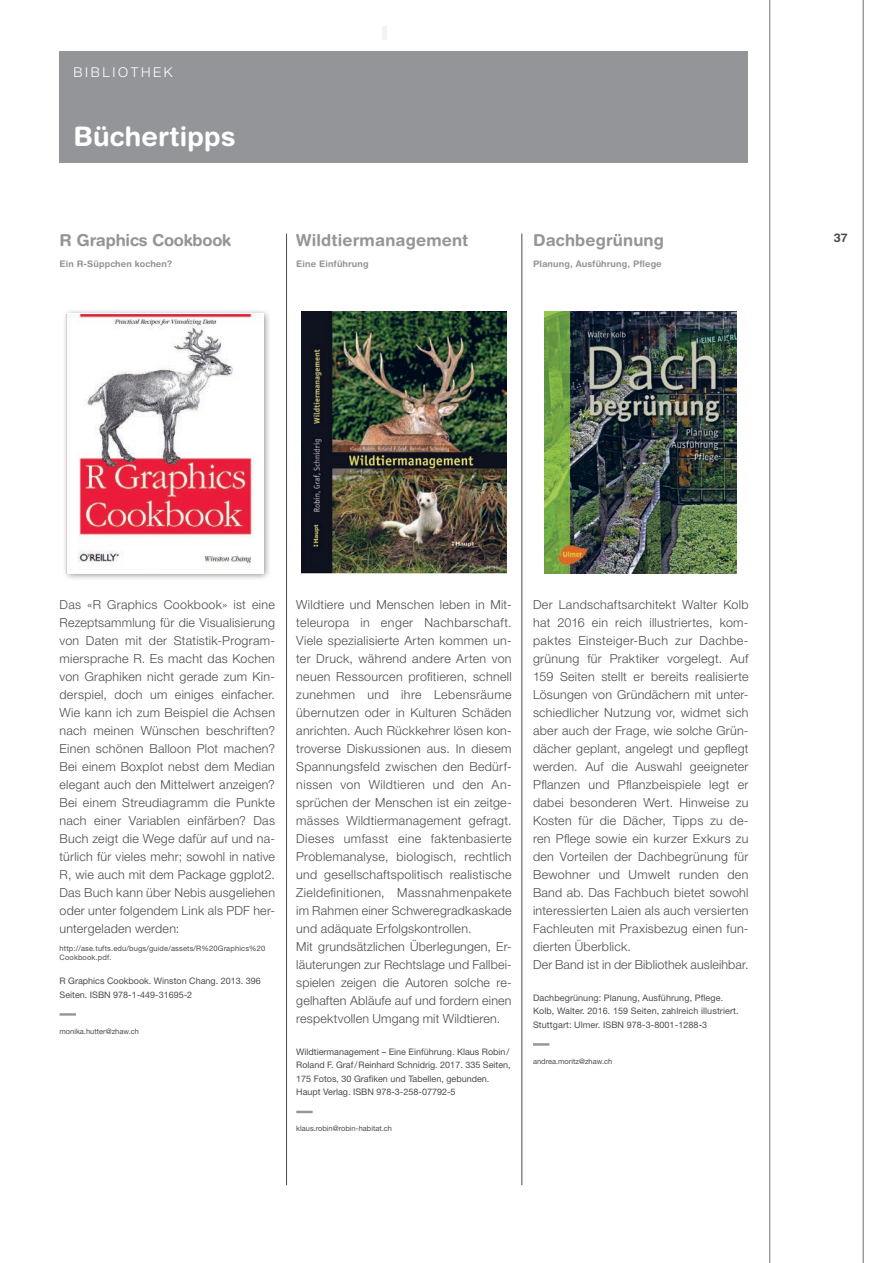
<style>
.page{position:relative;width:893px;height:1263px;background:#fff}
.page>*{position:absolute;margin:0;border:0;box-sizing:border-box;transform-origin:0 0}
.t1{font:700 27px "Helvetica Rounded LT Std";letter-spacing:.01em;color:#fff}
.t2{font:700 16.5px "Helvetica Rounded LT Std";letter-spacing:.01em;color:#939598}
.t3{font:700 16.5px "Helvetica Rounded LT Std";letter-spacing:-.01em;color:#939598}
.t4{font:300 13.5px "Helvetica Neue LT Pro";letter-spacing:.2em;color:#fff}
.t5{font:300 12.45px/18px "Helvetica Neue LT Pro";letter-spacing:.02em;color:#4b4c4d}
.t6{font:700 12px "Helvetica Rounded LT Std";color:#4b4c4d}
.t7{font:9px/13.5px "Helvetica Neue LT Pro";color:#4b4c4d}
.t8{font:700 9px "Helvetica Rounded LT Std";letter-spacing:.01em;color:#939598}
.t9{font:7.5px "Helvetica Neue LT Pro";color:#4b4c4d}
.t10{font:7.5px/9px "Helvetica Neue LT Pro";letter-spacing:.02em;color:#4b4c4d}
</style>
<div class="page">
<div style="left:62px;top:309px;width:209px;height:272px;background:#231f20;opacity:.5"></div>
<hr style="left:286px;top:234px;width:1px;height:951px;background:#4b4c4d">
<hr style="left:383px;top:26px;width:4px;height:13px;background:#f2f3f4">
<hr style="left:60px;top:1013px;width:16px;height:3px;background:#939598">
<div style="left:60px;top:51px;width:688px;height:111px;background:#939598"></div>
<hr style="left:533px;top:1043px;width:16px;height:3px;background:#939598">
<hr style="left:522px;top:234px;width:1px;height:951px;background:#4b4c4d">
<img style="left:545px;top:312px;width:191px;height:261px">
<img style="left:302px;top:312px;width:204px;height:261px">
<svg style="left:296px;top:1111px;width:17px;height:2px"></svg>
<img style="left:67px;top:314px;width:196px;height:259px">
<hr style="left:769px;top:0;width:1px;height:1263px;background:#939598">
<hr style="left:863px;top:0;width:1px;height:1263px;background:#939598">
<p class="t4" style="left:73px;top:64px;width:101px">BIBLIOTHEK</p>
<h1 class="t1" style="left:73px;top:120px;width:164px">Büchertipps</h1>
<h2 class="t3" style="left:60px;top:230px;width:173px">R Graphics Cookbook</h2>
<p class="t8" style="left:60px;top:258px;width:114px">Ein R-Süppchen kochen?</p>
<h2 class="t2" style="left:296px;top:230px;width:174px">Wildtiermanagement</h2>
<p class="t8" style="left:296px;top:258px;width:74px">Eine Einführung</p>
<h2 class="t2" style="left:533px;top:230px;width:132px">Dachbegrünung</h2>
<p class="t8" style="left:533px;top:258px;width:130px">Planung, Ausführung, Pflege</p>
<p class="t6" style="left:834px;top:231px;width:16px">37</p>
<p class="t5" style="left:60px;top:595px;width:217px;text-align:justify">Das «R Graphics Cookbook» ist eine Rezeptsammlung für die Visualisierung von Daten mit der Statistik-Program&shy;miersprache R. Es macht das Kochen von Graphiken nicht gerade zum Kin&shy;derspiel, doch um einiges einfacher.<br>Wie kann ich zum Beispiel die Achsen nach meinen Wünschen beschriften?<br>Einen schönen Balloon Plot machen?<br>Bei einem Boxplot nebst dem Median elegant auch den Mittelwert anzeigen?<br>Bei einem Streudiagramm die Punkte nach einer Variablen einfärben? Das Buch zeigt die Wege dafür auf und na&shy;türlich für vieles mehr; sowohl in native R, wie auch mit dem Package ggplot2.<br>Das Buch kann über Nebis ausgeliehen oder unter folgendem Link als PDF her&shy;untergeladen werden:</p>
<p class="t10" style="left:60px;top:944px;width:207px">http://ase.tufts.edu/bugs/guide/assets/R%20Graphics%20<br>Cookbook.pdf.</p>
<p class="t7" style="left:60px;top:974px;width:203px">R Graphics Cookbook. Winston Chang. 2013. 396<br>Seiten. ISBN 978-1-449-31695-2</p>
<p class="t9" style="left:60px;top:1026px;width:81px">monika.hutter@zhaw.ch</p>
<p class="t5" style="left:296px;top:595px;width:217px">Wildtiere und Menschen leben in Mit&shy;teleuropa in enger Nachbarschaft.<br>Viele spezialisierte Arten kommen un&shy;ter Druck, während andere Arten von neuen Ressourcen profitieren, schnell zunehmen und ihre Lebensräume übernutzen oder in Kulturen Schäden anrichten. Auch Rückkehrer lösen kon&shy;troverse Diskussionen aus. In diesem Spannungsfeld zwischen den Bedürf&shy;nissen von Wildtieren und den An&shy;sprüchen der Menschen ist ein zeitge&shy;mässes Wildtiermanagement gefragt.<br>Dieses umfasst eine faktenbasierte Problemanalyse, biologisch, rechtlich und gesellschaftspolitisch realistische Zieldefinitionen, Massnahmenpakete im Rahmen einer Schweregradkaskade und adäquate Erfolgskontrollen.<br>Mit grundsätzlichen Überlegungen, Er&shy;läuterungen zur Rechtslage und Fallbei&shy;spielen zeigen die Autoren solche re&shy;gelhaften Abläufe auf und fordern einen respektvollen Umgang mit Wildtieren.</p>
<p class="t7" style="left:296px;top:1044px;width:216px">Wildtiermanagement – Eine Einführung. Klaus Robin/ Roland F. Graf/Reinhard Schnidrig. 2017. 335 Seiten, 175 Fotos, 30 Grafiken und Tabellen, gebunden.<br>Haupt Verlag. ISBN 978-3-258-07792-5</p>
<p class="t9" style="left:296px;top:1124px;width:97px">klaus.robin@robin-habitat.ch</p>
<p class="t5" style="left:533px;top:595px;width:217px">Der Landschaftsarchitekt Walter Kolb hat 2016 ein reich illustriertes, kom&shy;paktes Einsteiger-Buch zur Dachbe&shy;grünung für Praktiker vorgelegt. Auf 159 Seiten stellt er bereits realisierte Lösungen von Gründächern mit unter&shy;schiedlicher Nutzung vor, widmet sich aber auch der Frage, wie solche Grün&shy;dächer geplant, angelegt und gepflegt werden. Auf die Auswahl geeigneter Pflanzen und Pflanzbeispiele legt er dabei besonderen Wert. Hinweise zu Kosten für die Dächer, Tipps zu de&shy;ren Pflege sowie ein kurzer Exkurs zu den Vorteilen der Dachbegrünung für Bewohner und Umwelt runden den Band ab. Das Fachbuch bietet sowohl interessierten Laien als auch versierten Fachleuten mit Praxisbezug einen fun&shy;dierten Überblick.<br>Der Band ist in der Bibliothek ausleihbar.</p>
<p class="t7" style="left:533px;top:990px;width:207px">Dachbegrünung: Planung, Ausführung, Pflege.<br>Kolb, Walter. 2016. 159 Seiten, zahlreich illustriert.<br>Stuttgart: Ulmer. ISBN 978-3-8001-1288-3</p>
<p class="t9" style="left:533px;top:1056px;width:81px">andrea.moritz@zhaw.ch</p>
</div>
